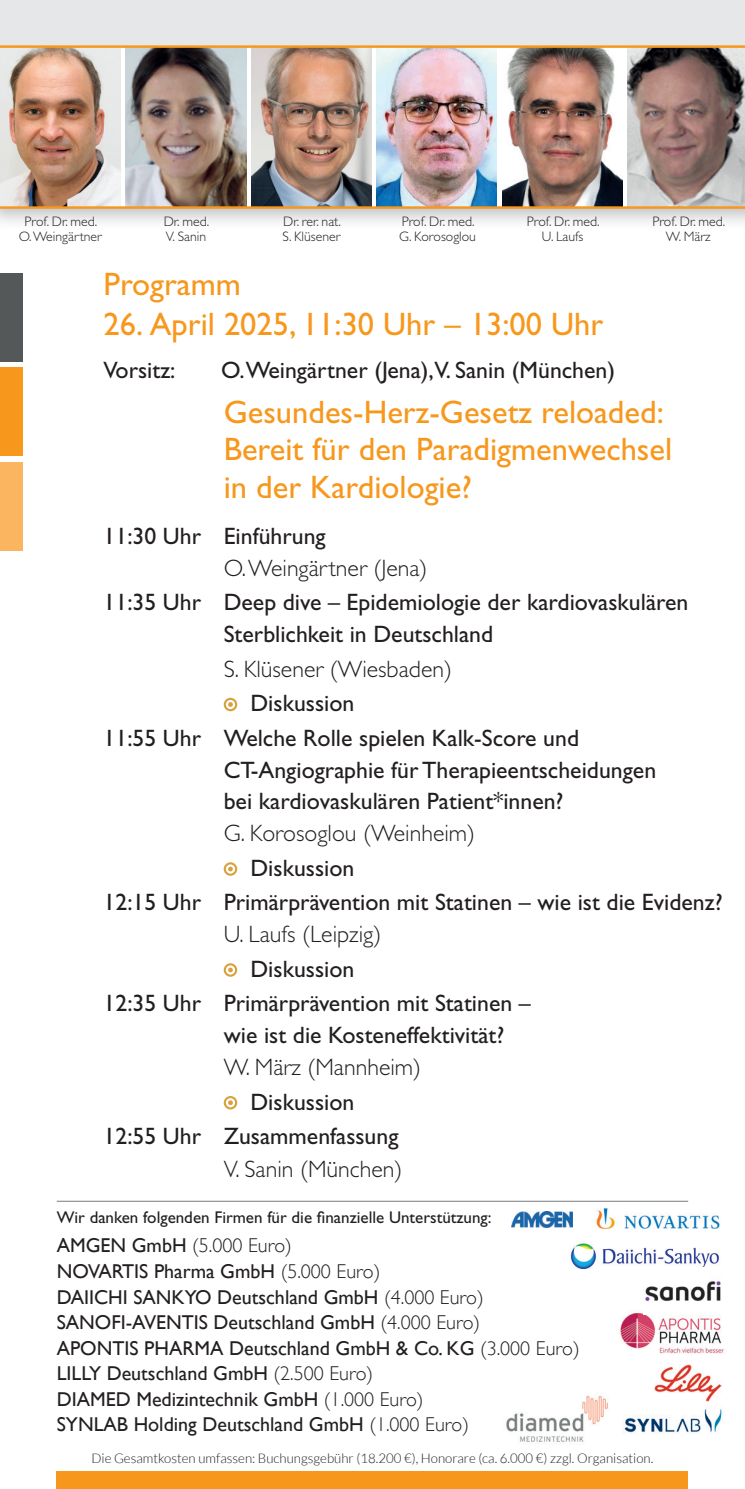
<style>
.page{position:relative;width:745px;height:1489px;background:#fff}
.page>*{position:absolute;margin:0;border:0;box-sizing:border-box;transform-origin:0 0}
.t1{font:32.5px/37.5px "Gill Sans Std";color:#f7981d}
.t2{font:23.75px/34.5px "Gill Sans Std";color:#231f20}
.t3{font:300 23.75px "Gill Sans Std";color:#231f20}
.t4{font:20px/25.5px "Gill Sans";color:#231f20}
.t5{font:17px "Gill Sans Std";color:#231f20}
.t6{font:300 13.75px/15px "Gill Sans Std";color:#231f20;text-align:center}
.t7{font:300 13.25px "Lato";color:#231f20}
.s1{font-weight:300}
</style>
<div class="page">
<img style="left:506px;top:1395px;width:102px;height:47px">
<div style="left:0;top:0;width:744px;height:204px;background:#e6e7e9"></div>
<svg style="left:120px;top:48px;width:507px;height:158px;background:#f4f6f6"></svg>
<svg style="left:223px;top:697px;width:14px;height:14px"></svg>
<svg style="left:223px;top:862px;width:14px;height:13px"></svg>
<svg style="left:223px;top:963px;width:14px;height:13px"></svg>
<svg style="left:223px;top:1096px;width:14px;height:13px"></svg>
<div style="left:0;top:273px;width:23px;height:88px;background:#555859"></div>
<div style="left:0;top:367px;width:23px;height:88px;background:#f7981d"></div>
<div style="left:0;top:462px;width:23px;height:88px;background:#fbb45f"></div>
<hr style="left:57px;top:1200px;width:630px;height:1px;background:#939598">
<div style="left:57px;top:1470px;width:630px;height:18px;background:#f7981d"></div>
<img style="left:627px;top:48px;width:117px;height:158px">
<img style="left:251px;top:48px;width:120px;height:158px">
<img style="left:502px;top:48px;width:120px;height:158px">
<img style="left:125px;top:48px;width:121px;height:158px">
<img style="left:0;top:48px;width:120px;height:158px">
<img style="left:376px;top:48px;width:120px;height:158px">
<img style="left:624px;top:1409px;width:98px;height:25px">
<img style="left:511px;top:1211px;width:61px;height:16px">
<img style="left:596px;top:1208px;width:124px;height:20px">
<hr style="left:0;top:45px;width:744px;height:3px;background:#f7981d">
<hr style="left:0;top:206px;width:744px;height:3px;background:#f7981d">
<img style="left:620px;top:1312px;width:104px;height:41px">
<img style="left:570px;top:1243px;width:149px;height:26px">
<img style="left:643px;top:1266px;width:78px;height:48px">
<img style="left:654px;top:1364px;width:66px;height:37px">
<p class="t6" style="left:19px;top:214px;width:84px">Prof. Dr. med.<br>O. Weingärtner</p>
<p class="t6" style="left:399px;top:214px;width:78px;text-align:left">Prof. Dr. med.<br>G. Korosoglou</p>
<p class="t6" style="left:282px;top:214px;width:60px;text-align:left">Dr. rer. nat.<br>S. Klüsener</p>
<p class="t6" style="left:526px;top:214px;width:74px">Prof. Dr. med.<br>U. Laufs</p>
<p class="t6" style="left:164px;top:214px;width:47px;text-align:left">Dr. med.<br>V. Sanin</p>
<p class="t6" style="left:652px;top:214px;width:74px">Prof. Dr. med.<br>W. März</p>
<h1 class="t1" style="left:103px;top:266px;width:139px">Programm</h1>
<h1 class="t1" style="left:103px;top:306px;width:501px">26. April 2025, 11:30 Uhr – 13:00 Uhr</h1>
<p class="t2" style="left:103px;top:353px;width:73px">Vorsitz:</p>
<p class="t2" style="left:221px;top:353px;width:395px">O.Weingärtner (Jena),V. Sanin (München)</p>
<h1 class="t1" style="left:223px;top:393px;width:449px">Gesundes-Herz-Gesetz reloaded:<br>Bereit für den Paradigmenwechsel in der Kardiologie?</h1>
<p class="t2" style="left:103px;top:519px;width:223px">11:30 Uhr Einführung</p>
<p class="t3" style="left:223px;top:554px;width:205px">O. Weingärtner (Jena)</p>
<p class="t2" style="left:223px;top:586px;width:466px;line-height:31.8px;text-indent:-120px">11:35 Uhr Deep dive – Epidemiologie der kardiovaskulären<br>Sterblichkeit in Deutschland</p>
<p class="t3" style="left:223px;top:655px;width:230px">S. Klüsener (Wiesbaden)</p>
<p class="t2" style="left:103px;top:686px;width:477px;text-indent:147px">Diskussion<br>11:55 Uhr Welche Rolle spielen Kalk-Score und</p>
<p class="t2" style="left:223px;top:754px;width:433px;line-height:31.8px">CT-Angio graphie für Therapieentscheidungen bei kardio vaskulären Patient*innen?</p>
<p class="t3" style="left:223px;top:819px;width:253px">G. Korosoglou (Weinheim)</p>
<p class="t2" style="left:103px;top:850px;width:620px;text-indent:147px">Diskussion<br>12:15 Uhr Primärprävention mit Statinen – wie ist die Evidenz?</p>
<p class="t3" style="left:223px;top:920px;width:159px">U. Laufs (Leipzig)</p>
<p class="t2" style="left:103px;top:951px;width:428px;text-indent:147px">Diskussion<br>12:35 Uhr Primärprävention mit Statinen –</p>
<p class="t2" style="left:223px;top:1017px;width:282px">wie ist die Kosteneffektivität?</p>
<p class="t3" style="left:223px;top:1053px;width:199px">W. März (Mannheim)</p>
<p class="t2" style="left:103px;top:1084px;width:296px;text-indent:147px">Diskussion<br>12:55 Uhr Zusammenfassung</p>
<p class="t3" style="left:223px;top:1155px;width:180px">V. Sanin (München)</p>
<p class="t5" style="left:57px;top:1207px;width:436px">Wir danken folgenden Firmen für die finanzielle Unterstützung:</p>
<p class="t4" style="left:57px;top:1232px;width:524px">AMGEN GmbH <span class="s1">(5.000 Euro)<br></span>NOVARTIS Pharma GmbH <span class="s1">(5.000 Euro)<br></span>DAIICHI SANKYO Deutschland GmbH <span class="s1">(4.000 Euro)<br></span>SANOFI-AVENTIS Deutschland GmbH <span class="s1">(4.000 Euro)<br></span>APONTIS PHARMA Deutschland GmbH &amp; Co. KG <span class="s1">(3.000 Euro)<br></span>LILLY Deutschland GmbH <span class="s1">(2.500 Euro)<br></span>DIAMED Medizintechnik GmbH <span class="s1">(1.000 Euro)<br></span>SYNLAB Holding Deutschland GmbH <span class="s1">(1.000 Euro)</span></p>
<p class="t7" style="left:91px;top:1451px;width:563px">Die Gesamtkosten umfassen: Buchungsgebühr (18.200 €), Honorare (ca. 6.000 €) zzgl. Organisation.</p>
</div>
